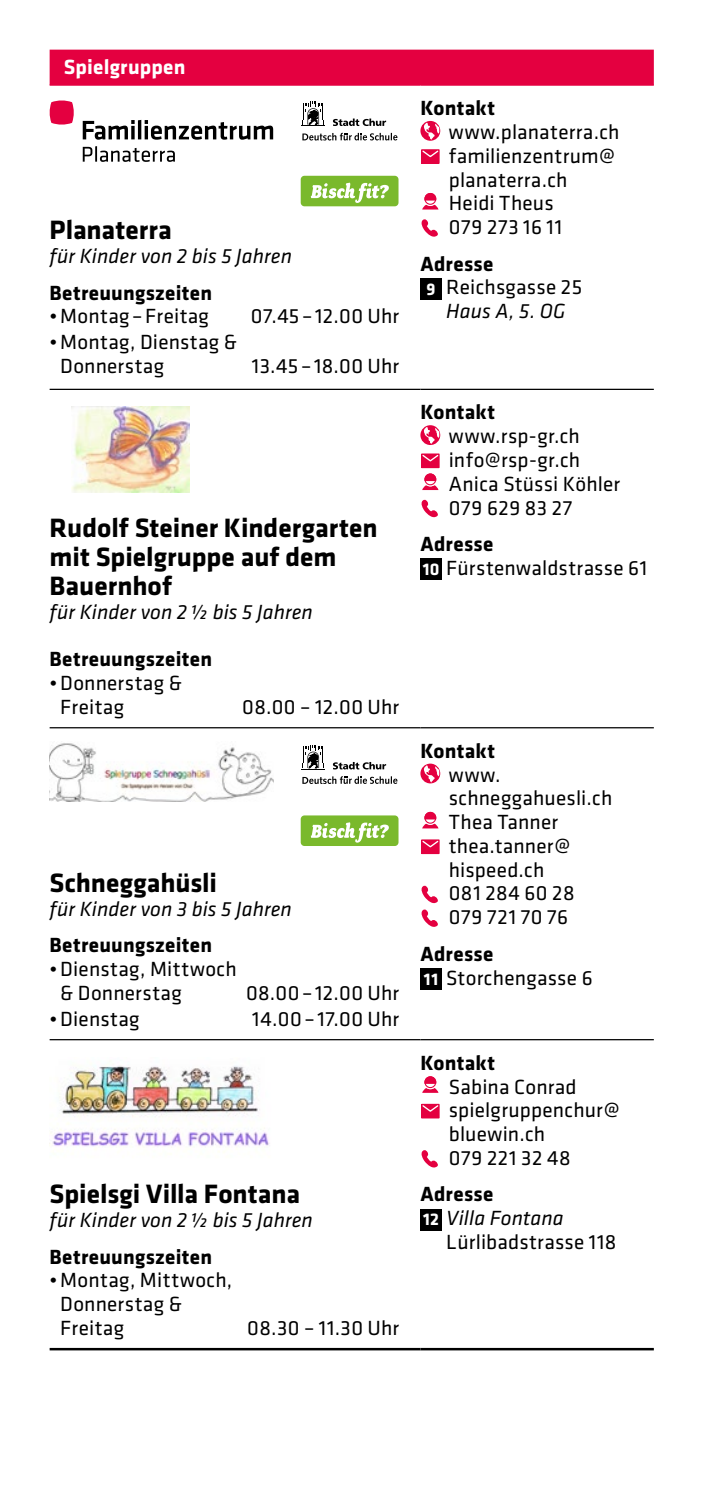
<style>
.page{position:relative;width:702px;height:1489px;background:#fff}
.page>*{position:absolute;margin:0;border:0;box-sizing:border-box;transform-origin:0 0}
.Bold_11pt{font:700 27.5px/28.8px "Klavika Basic";color:#000}
.Regular_8_5pt{font:21.25px/23.8px "Klavika Basic";letter-spacing:.01em;color:#000}
.Italic_8_5pt{font:21.25px/23.8px "Klavika Basic";letter-spacing:.015em;color:#000}
.Bold_8_5pt{font:700 21.25px "Klavika Basic";letter-spacing:.01em;color:#000}
.Italic_8_5pt-2{font:italic 21.25px "Klavika Basic";letter-spacing:.005em;color:#000}
.Regular_8_5pt-2{font:21.25px "Klavika Basic";letter-spacing:.035em;color:#000}
.Italic_8_5pt-3{font:700 21.25px "Klavika Basic";letter-spacing:.01em;color:#000}
.Kategorie-Titel{font:700 21.25px "Klavika Basic";letter-spacing:.01em;color:#fff}
.Regular_8_5pt-3{font:21.25px "Klavika Basic";letter-spacing:.03em;color:#000}
.Regular_8_5pt-4{font:21.25px "Klavika Basic";letter-spacing:.04em;color:#000}
.Referenzzahl{font:700 17.5px "Klavika Basic";color:#fff}
.s1{font-style:italic}
</style>
<div class="page">
<div style="left:50px;top:50px;width:603px;height:34px;background:#e40040"></div>
<hr style="left:420px;top:727px;width:233px;height:1px;background:#000">
<hr style="left:50px;top:727px;width:370px;height:1px;background:#000">
<hr style="left:50px;top:1347px;width:370px;height:3px;background:#000">
<hr style="left:420px;top:1347px;width:233px;height:3px;background:#000">
<hr style="left:50px;top:1039px;width:370px;height:1px;background:#000">
<hr style="left:420px;top:1039px;width:233px;height:1px;background:#000">
<hr style="left:50px;top:389px;width:370px;height:1px;background:#000">
<hr style="left:420px;top:389px;width:233px;height:1px;background:#000">
<hr style="left:50px;top:84px;width:370px;height:2px;background:#e40040">
<hr style="left:420px;top:84px;width:233px;height:2px;background:#e40040">
<svg style="left:50px;top:100px;width:24px;height:25px"></svg>
<svg style="left:83px;top:120px;width:52px;height:20px"></svg>
<hr style="left:138px;top:120px;width:3px;height:19px;background:#000">
<svg style="left:145px;top:120px;width:128px;height:20px"></svg>
<svg style="left:83px;top:146px;width:92px;height:16px"></svg>
<svg style="left:302px;top:133px;width:95px;height:7px"></svg>
<svg style="left:333px;top:118px;width:53px;height:8px"></svg>
<svg style="left:302px;top:101px;width:23px;height:25px"></svg>
<svg style="left:300px;top:175px;width:99px;height:32px;background:#9aca60"></svg>
<svg style="left:420px;top:121px;width:20px;height:20px"></svg>
<svg style="left:424px;top:122px;width:15px;height:18px"></svg>
<div style="left:422px;top:150px;width:17px;height:13px;background:#e40040"></div>
<div style="left:421px;top:149px;width:18px;height:15px;border:1px solid #e40040"></div>
<svg style="left:421px;top:149px;width:18px;height:9px"></svg>
<div style="left:423px;top:192px;width:14px;height:14px;border:2px solid #fff;border-radius:50%"></div>
<svg style="left:422px;top:193px;width:16px;height:16px"></svg>
<svg style="left:421px;top:219px;width:17px;height:18px"></svg>
<div style="left:420px;top:278px;width:21px;height:21px;background:#000"></div>
<img style="left:71px;top:406px;width:118px;height:86px">
<svg style="left:420px;top:425px;width:20px;height:20px"></svg>
<svg style="left:424px;top:427px;width:15px;height:17px"></svg>
<div style="left:422px;top:454px;width:17px;height:13px;background:#e40040"></div>
<div style="left:421px;top:453px;width:18px;height:15px;border:1px solid #e40040"></div>
<svg style="left:421px;top:453px;width:18px;height:9px"></svg>
<div style="left:423px;top:472px;width:14px;height:14px;border:2px solid #fff;border-radius:50%"></div>
<svg style="left:422px;top:473px;width:16px;height:17px"></svg>
<svg style="left:421px;top:499px;width:17px;height:19px"></svg>
<div style="left:420px;top:558px;width:21px;height:22px;background:#000"></div>
<img style="left:50px;top:743px;width:223px;height:58px">
<svg style="left:302px;top:776px;width:95px;height:8px"></svg>
<svg style="left:333px;top:762px;width:53px;height:7px"></svg>
<svg style="left:302px;top:745px;width:22px;height:24px"></svg>
<svg style="left:300px;top:815px;width:99px;height:31px;background:#97c85b"></svg>
<svg style="left:420px;top:763px;width:20px;height:20px"></svg>
<svg style="left:424px;top:765px;width:15px;height:17px"></svg>
<div style="left:423px;top:810px;width:14px;height:14px;border:2px solid #fff;border-radius:50%"></div>
<svg style="left:422px;top:811px;width:16px;height:17px"></svg>
<div style="left:422px;top:840px;width:17px;height:13px;background:#e40040"></div>
<div style="left:421px;top:839px;width:18px;height:15px;border:1px solid #e40040"></div>
<svg style="left:421px;top:839px;width:18px;height:9px"></svg>
<svg style="left:421px;top:885px;width:17px;height:42px"></svg>
<div style="left:420px;top:968px;width:21px;height:21px;background:#000"></div>
<img style="left:50px;top:1065px;width:220px;height:87px">
<div style="left:423px;top:1075px;width:14px;height:14px;border:2px solid #fff;border-radius:50%"></div>
<svg style="left:422px;top:1076px;width:16px;height:16px"></svg>
<div style="left:422px;top:1104px;width:17px;height:13px;background:#e40040"></div>
<div style="left:421px;top:1103px;width:18px;height:15px;border:1px solid #e40040"></div>
<svg style="left:421px;top:1103px;width:18px;height:9px"></svg>
<svg style="left:421px;top:1150px;width:17px;height:18px"></svg>
<div style="left:420px;top:1208px;width:21px;height:21px;background:#000"></div>
<p class="Kategorie-Titel" style="left:64px;top:52px;width:123px">Spielgruppen</p>
<p class="Bold_11pt" style="left:50px;top:215px;width:124px">Planaterra</p>
<p class="Italic_8_5pt-2" style="left:50px;top:243px;width:244px">für Kinder von 2 bis 5 Jahren</p>
<p class="Bold_8_5pt" style="left:50px;top:277px;width:164px">Betreuungszeiten</p>
<p class="Italic_8_5pt" style="left:50px;top:304px;width:161px">•Montag–Freitag</p>
<p class="Italic_8_5pt" style="left:251px;top:304px;width:150px">07.45 – 12.00 Uhr</p>
<p class="Italic_8_5pt" style="left:60px;top:330px;width:178px;text-indent:-11px">•Montag, Dienstag &amp;<br>Donnerstag</p>
<p class="Italic_8_5pt" style="left:252px;top:353px;width:149px">13.45 – 18.00 Uhr</p>
<p class="Bold_11pt" style="left:50px;top:512px;width:329px">Rudolf Steiner Kindergarten mit Spielgruppe auf dem<br>Bauernhof</p>
<p class="Italic_8_5pt-2" style="left:50px;top:598px;width:265px">für Kinder von 2½ bis 5 Jahren</p>
<p class="Italic_8_5pt-3" style="left:50px;top:643px;width:164px">Betreuungszeiten</p>
<p class="Italic_8_5pt" style="left:60px;top:670px;width:123px;text-indent:-11px">•Donnerstag &amp;<br>Freitag</p>
<p class="Italic_8_5pt" style="left:242px;top:694px;width:158px">08.00 – 12.00 Uhr</p>
<p class="Bold_11pt" style="left:50px;top:867px;width:169px">Schneggahüsli</p>
<p class="Italic_8_5pt-2" style="left:50px;top:895px;width:244px">für Kinder von 3 bis 5 Jahren</p>
<p class="Bold_8_5pt" style="left:50px;top:929px;width:164px">Betreuungszeiten</p>
<p class="Italic_8_5pt" style="left:60px;top:956px;width:178px;text-indent:-11px">•Dienstag, Mittwoch &amp; Donnerstag</p>
<p class="Italic_8_5pt" style="left:246px;top:979px;width:155px">08.00– 12.00 Uhr</p>
<p class="Italic_8_5pt" style="left:50px;top:1005px;width:91px">•Dienstag</p>
<p class="Italic_8_5pt" style="left:252px;top:1005px;width:148px">14.00–17.00 Uhr</p>
<p class="Bold_11pt" style="left:50px;top:1178px;width:252px">Spielsgi Villa Fontana</p>
<p class="Italic_8_5pt-2" style="left:50px;top:1206px;width:265px">für Kinder von 2½ bis 5 Jahren</p>
<p class="Bold_8_5pt" style="left:50px;top:1241px;width:164px">Betreuungszeiten</p>
<p class="Italic_8_5pt" style="left:60px;top:1267px;width:173px;text-indent:-11px">•Montag, Mittwoch,<br>Donnerstag &amp;<br>Freitag</p>
<p class="Italic_8_5pt" style="left:247px;top:1315px;width:153px">08.30 – 11.30 Uhr</p>
<p class="Bold_8_5pt" style="left:420px;top:93px;width:76px">Kontakt</p>
<p class="Regular_8_5pt" style="left:449px;top:119px;width:172px">www.planaterra.ch</p>
<p class="Regular_8_5pt" style="left:449px;top:143px;width:168px">familienzentrum@ planaterra.ch</p>
<p class="Regular_8_5pt" style="left:449px;top:191px;width:106px">Heidi Theus</p>
<p class="Regular_8_5pt-2" style="left:449px;top:213px;width:115px">079 273 16 11</p>
<p class="Bold_8_5pt" style="left:420px;top:248px;width:74px">Adresse</p>
<p class="Referenzzahl" style="left:426px;top:276px;width:10px">9</p>
<p class="Regular_8_5pt" style="left:446px;top:275px;width:137px">Reichsgasse 25<br><span class="s1">Haus A, 5. OG</span></p>
<p class="Bold_8_5pt" style="left:420px;top:397px;width:76px">Kontakt</p>
<p class="Regular_8_5pt" style="left:449px;top:423px;width:133px">www.rsp-gr.ch</p>
<p class="Regular_8_5pt" style="left:449px;top:447px;width:133px">info@rsp-gr.ch</p>
<p class="Regular_8_5pt" style="left:449px;top:471px;width:173px">Anica Stüssi Köhler</p>
<p class="Regular_8_5pt-3" style="left:449px;top:493px;width:125px">079 629 83 27</p>
<p class="Bold_8_5pt" style="left:420px;top:528px;width:74px">Adresse</p>
<p class="Referenzzahl" style="left:422px;top:556px;width:18px">10</p>
<p class="Regular_8_5pt" style="left:446px;top:555px;width:202px">Fürstenwaldstrasse 61</p>
<p class="Bold_8_5pt" style="left:420px;top:735px;width:76px">Kontakt</p>
<p class="Regular_8_5pt" style="left:449px;top:762px;width:165px">www. schneggahuesli.ch</p>
<p class="Regular_8_5pt" style="left:449px;top:809px;width:111px">Thea Tanner</p>
<p class="Regular_8_5pt" style="left:449px;top:833px;width:123px">thea.tanner@ hispeed.ch</p>
<p class="Regular_8_5pt" style="left:449px;top:880px;width:127px">081 284 60 28</p>
<p class="Regular_8_5pt-4" style="left:449px;top:903px;width:121px">079 721 70 76</p>
<p class="Bold_8_5pt" style="left:420px;top:938px;width:74px">Adresse</p>
<p class="Referenzzahl" style="left:424px;top:966px;width:16px">11</p>
<p class="Regular_8_5pt" style="left:446px;top:964px;width:148px">Storchengasse 6</p>
<p class="Bold_8_5pt" style="left:420px;top:1047px;width:76px">Kontakt</p>
<p class="Regular_8_5pt" style="left:449px;top:1073px;width:129px">Sabina Conrad</p>
<p class="Regular_8_5pt" style="left:449px;top:1097px;width:172px">spielgruppenchur@ bluewin.ch</p>
<p class="Regular_8_5pt-2" style="left:449px;top:1143px;width:123px">079 221 32 48</p>
<p class="Bold_8_5pt" style="left:420px;top:1178px;width:74px">Adresse</p>
<p class="Referenzzahl" style="left:423px;top:1206px;width:17px">12</p>
<p class="Italic_8_5pt" style="left:446px;top:1205px;width:172px"><span class="s1">Villa Fontana<br></span>Lürlibadstrasse 118</p>
</div>
